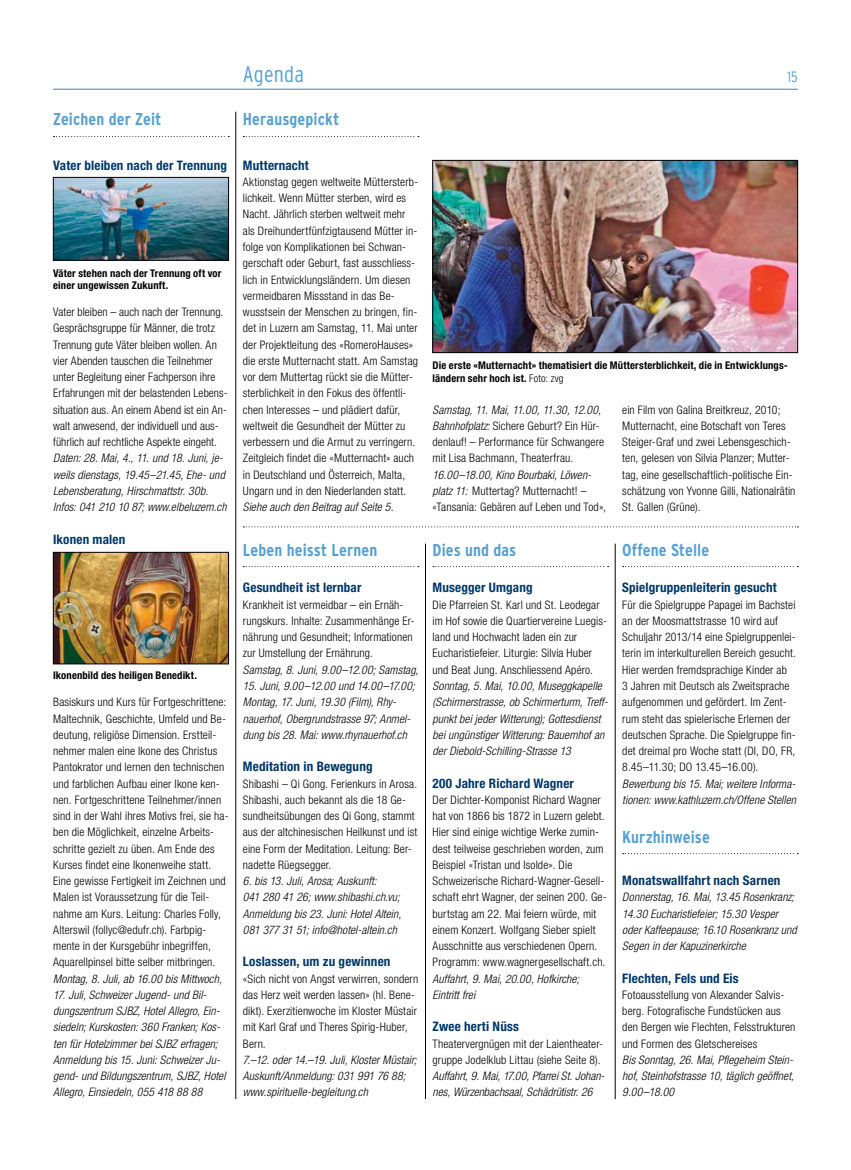
<style>
.page{position:relative;width:851px;height:1170px;background:#fff}
.page>*{position:absolute;margin:0;border:0;box-sizing:border-box;transform-origin:0 0}
.t1{font:300 condensed 22.5px "Interstate";letter-spacing:.01em;color:#56a0d3}
.t2{font:700 condensed 17.12px "Interstate";letter-spacing:.005em;color:#56a0d3}
.t3{font:300 condensed 15px "Interstate";color:#56a0d3}
.t4{font:700 condensed 13.12px "Helvetica Neue LT Std";letter-spacing:.01em;color:#003768}
.t5{font:300 condensed 11.75px/16.2px "Helvetica Neue LT Std";letter-spacing:.01em;color:#000}
.t6{font:italic 300 condensed 11.75px/16.2px "Helvetica Neue LT Std";letter-spacing:.01em;color:#000}
.t7{font:700 condensed 10.62px/12.8px "Helvetica Neue LT Std";letter-spacing:.01em;color:#000}
.s1{font-weight:300}
.s2{font-style:italic}
</style>
<div class="page">
<hr style="left:53px;top:89px;width:744px;height:1px;background:#56a0d3">
<svg style="left:243px;top:526px;width:555px;height:1px"></svg>
<svg style="left:433px;top:566px;width:175px;height:1px"></svg>
<svg style="left:54px;top:136px;width:175px;height:1px"></svg>
<svg style="left:622px;top:566px;width:176px;height:1px"></svg>
<svg style="left:622px;top:853px;width:176px;height:1px"></svg>
<svg style="left:243px;top:566px;width:176px;height:1px"></svg>
<img style="left:55px;top:554px;width:172px;height:108px">
<div style="left:53px;top:552px;width:176px;height:112px;border:1px solid #000"></div>
<hr style="left:615px;top:543px;width:1px;height:555px;background:#000">
<hr style="left:425px;top:543px;width:1px;height:555px;background:#000">
<hr style="left:235px;top:112px;width:1px;height:986px;background:#000">
<svg style="left:243px;top:136px;width:176px;height:1px"></svg>
<img style="left:55px;top:179px;width:172px;height:79px">
<div style="left:53px;top:177px;width:176px;height:83px;border:1px solid #000"></div>
<img style="left:434px;top:162px;width:361px;height:189px">
<div style="left:432px;top:160px;width:365px;height:193px;border:1px solid #000"></div>
<h2 class="t2" style="left:53px;top:110px;width:110px">Zeichen der Zeit</h2>
<p class="t4" style="left:53px;top:157px;width:175px">Vater bleiben nach der Trennung</p>
<p class="t7" style="left:53px;top:266px;width:170px">Väter stehen nach der Trennung oft vor einer ungewissen Zukunft.</p>
<p class="t5" style="left:53px;top:303px;width:176px">Vater bleiben – auch nach der Trennung.<br>Gesprächsgruppe für Männer, die trotz Trennung gute Väter bleiben wollen. An vier Abenden tauschen die Teilnehmer unter Begleitung einer Fachperson ihre Erfahrungen mit der belastenden Lebens&shy;situation aus. An einem Abend ist ein An&shy;walt anwesend, der individuell und aus&shy;führlich auf rechtliche Aspekte eingeht.</p>
<p class="t6" style="left:53px;top:450px;width:175px">Daten: 28. Mai, 4., 11. und 18. Juni, je&shy;weils dienstags, 19.45–21.45, Ehe- und Lebensberatung, Hirschmattstr. 30b.<br>Infos: 041 210 10 87; www.elbeluzern.ch</p>
<p class="t4" style="left:53px;top:531px;width:74px">Ikonen malen</p>
<p class="t7" style="left:53px;top:669px;width:145px">Ikonenbild des heiligen Benedikt.</p>
<p class="t5" style="left:53px;top:693px;width:177px">Basiskurs und Kurs für Fortgeschrittene:<br>Maltechnik, Geschichte, Umfeld und Be&shy;deutung, religiöse Dimension. Erstteil&shy;nehmer malen eine Ikone des Christus Pantokrator und lernen den technischen und farblichen Aufbau einer Ikone ken&shy;nen. Fortgeschrittene Teilnehmer/innen sind in der Wahl ihres Motivs frei, sie ha&shy;ben die Möglichkeit, einzelne Arbeits&shy;schritte gezielt zu üben. Am Ende des Kurses findet eine Ikonenweihe statt.<br>Eine gewisse Fertigkeit im Zeichnen und Malen ist Voraussetzung für die Teil&shy;nahme am Kurs. Leitung: Charles Folly, Alterswil (follyc@edufr.ch). Farbpig&shy;mente in der Kursgebühr inbegriffen, Aquarellpinsel bitte selber mitbringen.</p>
<p class="t6" style="left:53px;top:970px;width:170px">Montag, 8. Juli, ab 16.00 bis Mittwoch,</p>
<p class="t6" style="left:53px;top:986px;width:174px">17. Juli, Schweizer Jugend- und Bil&shy;dungszentrum SJBZ, Hotel Allegro, Ein&shy;siedeln; Kurskosten: 360 Franken; Kos&shy;ten für Hotelzimmer bei SJBZ erfragen; Anmeldung bis 15. Juni: Schweizer Ju&shy;gend- und Bildungszentrum, SJBZ, Hotel Allegro, Einsiedeln, 055 418 88 88</p>
<h1 class="t1" style="left:243px;top:62px;width:63px">Agenda</h1>
<p class="t3" style="left:787px;top:68px;width:12px">15</p>
<h2 class="t2" style="left:243px;top:110px;width:98px">Herausgepickt</h2>
<p class="t4" style="left:243px;top:157px;width:67px">Mutternacht</p>
<p class="t5" style="left:243px;top:173px;width:177px">Aktionstag gegen weltweite Müttersterb&shy;lichkeit. Wenn Mütter sterben, wird es Nacht. Jährlich sterben weltweit mehr als Dreihundertfünfzigtausend Mütter in&shy;folge von Komplikationen bei Schwan&shy;gerschaft oder Geburt, fast ausschliess&shy;lich in Entwicklungsländern. Um diesen vermeidbaren Missstand in das Be&shy;wusstsein der Menschen zu bringen, fin&shy;det in Luzern am Samstag, 11. Mai unter der Projektleitung des «RomeroHauses» die erste Mutternacht statt. Am Samstag vor dem Muttertag rückt sie die Mütter&shy;sterblichkeit in den Fokus des öffentli&shy;chen Interesses – und plädiert dafür, weltweit die Gesundheit der Mütter zu verbessern und die Armut zu verringern.<br>Zeitgleich findet die «Mutternacht» auch in Deutschland und Österreich, Malta, Ungarn und in den Niederlanden statt.</p>
<p class="t6" style="left:243px;top:499px;width:152px">Siehe auch den Beitrag auf Seite 5.</p>
<h2 class="t2" style="left:243px;top:540px;width:136px">Leben heisst Lernen</h2>
<p class="t4" style="left:243px;top:579px;width:120px">Gesundheit ist lernbar</p>
<p class="t5" style="left:243px;top:596px;width:173px">Krankheit ist vermeidbar – ein Ernäh&shy;rungskurs. Inhalte: Zusammenhänge Er&shy;nährung und Gesundheit; Informationen zur Umstellung der Ernährung.</p>
<p class="t6" style="left:243px;top:661px;width:177px">Samstag, 8. Juni, 9.00–12.00; Samstag,</p>
<p class="t6" style="left:243px;top:678px;width:173px">15. Juni, 9.00–12.00 und 14.00–17.00; Montag, 17. Juni, 19.30 (Film), Rhy&shy;nauerhof, Obergrundstrasse 97; Anmel&shy;dung bis 28. Mai: www.rhynauerhof.ch</p>
<p class="t4" style="left:243px;top:758px;width:131px">Meditation in Bewegung</p>
<p class="t5" style="left:243px;top:775px;width:176px">Shibashi – Qi Gong. Ferienkurs in Arosa.<br>Shibashi, auch bekannt als die 18 Ge&shy;sundheitsübungen des Qi Gong, stammt aus der altchinesischen Heilkunst und ist eine Form der Meditation. Leitung: Ber&shy;nadette Rüegsegger.</p>
<p class="t6" style="left:243px;top:873px;width:160px">6. bis 13. Juli, Arosa; Auskunft:<br>041 280 41 26; www.shibashi.ch.vu; Anmeldung bis 23. Juni: Hotel Altein, 081 377 31 51; info@hotel-altein.ch</p>
<p class="t4" style="left:243px;top:953px;width:149px">Loslassen, um zu gewinnen</p>
<p class="t5" style="left:243px;top:970px;width:177px">«Sich nicht von Angst verwirren, sondern das Herz weit werden lassen» (hl. Bene&shy;dikt). Exerzitienwoche im Kloster Müstair mit Karl Graf und Theres Spirig-Huber, Bern.</p>
<p class="t6" style="left:243px;top:1051px;width:175px">7.–12. oder 14.–19. Juli, Kloster Müstair;<br>Auskunft/Anmeldung: 031 991 76 88; www.spirituelle-begleitung.ch</p>
<p class="t7" style="left:432px;top:358px;width:356px">Die erste «Mutternacht» thematisiert die Müttersterblichkeit, die in Entwicklungs&shy;ländern sehr hoch ist. <span class="s1">Foto: zvg</span></p>
<p class="t5" style="left:432px;top:401px;width:173px"><span class="s2">Samstag, 11. Mai, 11.00, 11.30, 12.00, Bahnhofplatz:</span> Sichere Geburt? Ein Hür&shy;denlauf! – Performance für Schwangere mit Lisa Bachmann, Theaterfrau.</p>
<p class="t5" style="left:432px;top:466px;width:175px"><span class="s2">16.00–18.00, Kino Bourbaki, Löwen&shy;platz 11:</span> Muttertag? Mutternacht! – «Tansania: Gebären auf Leben und Tod»,</p>
<h2 class="t2" style="left:432px;top:540px;width:85px">Dies und das</h2>
<p class="t4" style="left:432px;top:579px;width:101px">Musegger Umgang</p>
<p class="t5" style="left:432px;top:596px;width:176px">Die Pfarreien St. Karl und St. Leodegar im Hof sowie die Quartiervereine Luegis&shy;land und Hochwacht laden ein zur Eucharistiefeier. Liturgie: Silvia Huber und Beat Jung. Anschliessend Apéro.</p>
<p class="t6" style="left:432px;top:678px;width:177px">Sonntag, 5. Mai, 10.00, Museggkapelle (Schirmerstrasse, ob Schirmerturm, Treff&shy;punkt bei jeder Witterung); Gottesdienst bei ungünstiger Witterung: Bauernhof an der Diebold-Schilling-Strasse 13</p>
<p class="t4" style="left:432px;top:774px;width:143px">200 Jahre Richard Wagner</p>
<p class="t5" style="left:432px;top:791px;width:176px">Der Dichter-Komponist Richard Wagner hat von 1866 bis 1872 in Luzern gelebt.<br>Hier sind einige wichtige Werke zumin&shy;dest teilweise geschrieben worden, zum Beispiel «Tristan und Isolde». Die Schweizerische Richard-Wagner-Gesell&shy;schaft ehrt Wagner, der seinen 200. Ge&shy;burtstag am 22. Mai feiern würde, mit einem Konzert. Wolfgang Sieber spielt Ausschnitte aus verschiedenen Opern.<br>Programm: www.wagnergesellschaft.ch.</p>
<p class="t6" style="left:432px;top:970px;width:148px">Auffahrt, 9. Mai, 20.00, Hofkirche;<br>Eintritt frei</p>
<p class="t4" style="left:432px;top:1018px;width:88px">Zwee herti Nüss</p>
<p class="t5" style="left:432px;top:1035px;width:172px">Theatervergnügen mit der Laientheater&shy;gruppe Jodelklub Littau (siehe Seite 8).</p>
<p class="t6" style="left:432px;top:1068px;width:172px">Auffahrt, 9. Mai, 17.00, Pfarrei St. Johan&shy;nes, Würzenbachsaal, Schädrütistr. 26</p>
<p class="t5" style="left:622px;top:401px;width:175px">ein Film von Galina Breitkreuz, 2010; Mutternacht, eine Botschaft von Teres Steiger-Graf und zwei Lebensgeschich&shy;ten, gelesen von Silvia Planzer; Mutter&shy;tag, eine gesellschaftlich-politische Ein&shy;schätzung von Yvonne Gilli, Nationalrätin St. Gallen (Grüne).</p>
<h2 class="t2" style="left:622px;top:540px;width:88px">Offene Stelle</h2>
<p class="t4" style="left:622px;top:579px;width:156px">Spielgruppenleiterin gesucht</p>
<p class="t5" style="left:622px;top:596px;width:175px">Für die Spielgruppe Papagei im Bachstei an der Moosmattstrasse 10 wird auf Schuljahr 2013/14 eine Spielgruppenlei&shy;terin im interkulturellen Bereich gesucht.<br>Hier werden fremdsprachige Kinder ab<br>3 Jahren mit Deutsch als Zweitsprache aufgenommen und gefördert. Im Zent&shy;rum steht das spielerische Erlernen der deutschen Sprache. Die Spielgruppe fin&shy;det dreimal pro Woche statt (DI, DO, FR, 8.45–11.30; DO 13.45–16.00).</p>
<p class="t6" style="left:622px;top:775px;width:175px">Bewerbung bis 15. Mai; weitere Informa&shy;tionen: www.kathluzern.ch/Offene Stellen</p>
<h2 class="t2" style="left:622px;top:826px;width:89px">Kurzhinweise</h2>
<p class="t4" style="left:622px;top:872px;width:160px">Monatswallfahrt nach Sarnen</p>
<p class="t6" style="left:622px;top:889px;width:176px">Donnerstag, 16. Mai, 13.45 Rosenkranz; 14.30 Eucharistiefeier; 15.30 Vesper oder Kaffeepause; 16.10 Rosenkranz und Segen in der Kapuzinerkirche</p>
<p class="t4" style="left:622px;top:969px;width:118px">Flechten, Fels und Eis</p>
<p class="t5" style="left:622px;top:986px;width:175px">Fotoausstellung von Alexander Salvis&shy;berg. Fotografische Fundstücken aus den Bergen wie Flechten, Felsstrukturen und Formen des Gletschereises</p>
<p class="t6" style="left:622px;top:1051px;width:173px;text-align:justify">Bis Sonntag, 26. Mai, Pflegeheim Stein&shy;hof, Steinhofstrasse 10, täglich geöffnet, 9.00–18.00</p>
</div>
